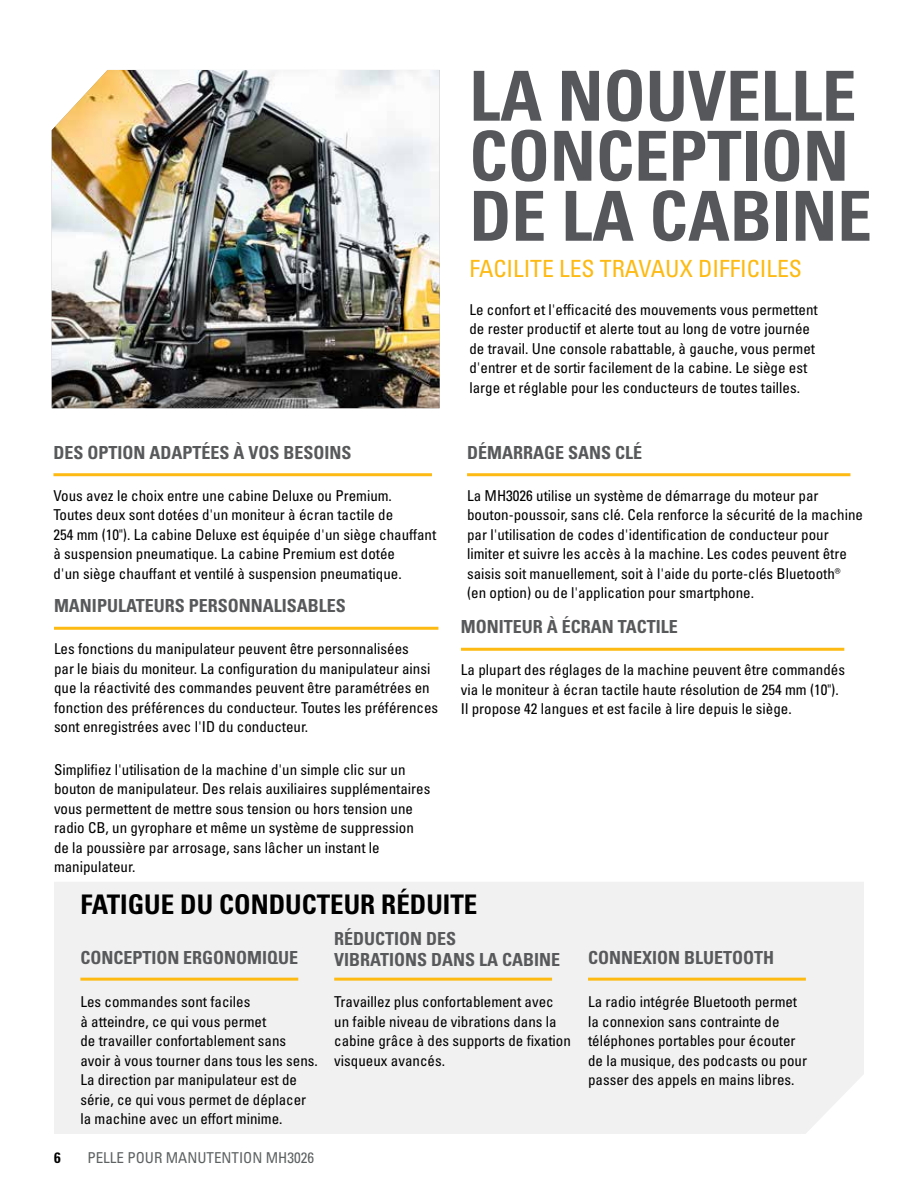
<style>
.page{position:relative;width:918px;height:1188px;background:#fff}
.page>*{position:absolute;margin:0;border:0;box-sizing:border-box;transform-origin:0 0}
.t1{font:69px/60px "Univers LTCYR 67 Bold Cond";color:#55575a}
.t2{font:27px "Univers LTCYR 67 Bold Cond";color:#000}
.t3{font:condensed 23.7px "Univers LTCYR 57";color:#fdba12}
.t4{font:18px/21.6px "Univers LTCYR 67 Bold Cond";color:#58595b}
.t5{font:condensed 15px/19.5px "Univers LTCYR 57";color:#000}
.t6{font:condensed 15px "Univers LTCYR 57";color:#5e6263}
.t7{font:15px "Univers LTCYR 67 Bold Cond";color:#000}
</style>
<div class="page">
<hr style="left:53px;top:473px;width:379px;height:3px;background:#fdba12">
<hr style="left:467px;top:473px;width:383px;height:3px;background:#fdba12">
<hr style="left:54px;top:627px;width:384px;height:3px;background:#fdba12">
<hr style="left:461px;top:648px;width:383px;height:3px;background:#fdba12">
<img style="left:52px;top:70px;width:388px;height:338px">
<div style="left:54px;top:882px;width:810px;height:252px;background:#f1f1f2"></div>
<hr style="left:80px;top:978px;width:218px;height:3px;background:#fdba12">
<hr style="left:334px;top:978px;width:218px;height:3px;background:#fdba12">
<hr style="left:588px;top:978px;width:218px;height:3px;background:#fdba12">
<h1 class="t1" style="left:469px;top:65px;width:404px">LA NOUVELLE<br>CONCEPTION<br>DE LA CABINE</h1>
<h3 class="t3" style="left:469px;top:253px;width:334px">FACILITE LES TRAVAUX DIFFICILES</h3>
<p class="t4" style="left:53px;top:441px;width:300px">DES OPTION ADAPTÉES À VOS BESOINS</p>
<p class="t5" style="left:469px;top:299px;width:350px">Le confort et l'efficacité des mouvements vous permettent de rester productif et alerte tout au long de votre journée de travail. Une console rabattable, à gauche, vous permet d'entrer et de sortir facilement de la cabine. Le siège est large et réglable pour les conducteurs de toutes tailles.</p>
<p class="t4" style="left:467px;top:441px;width:177px">DÉMARRAGE SANS CLÉ</p>
<p class="t5" style="left:53px;top:485px;width:384px">Vous avez le choix entre une cabine Deluxe ou Premium.<br>Toutes deux sont dotées d'un moniteur à écran tactile de<br>254 mm (10"). La cabine Deluxe est équipée d'un siège chauffant à suspension pneumatique. La cabine Premium est dotée<br>d'un siège chauffant et ventilé à suspension pneumatique.</p>
<p class="t5" style="left:467px;top:485px;width:397px">La MH3026 utilise un système de démarrage du moteur par bouton-poussoir, sans clé. Cela renforce la sécurité de la machine par l'utilisation de codes d'identification de conducteur pour limiter et suivre les accès à la machine. Les codes peuvent être saisis soit manuellement, soit à l'aide du porte-clés Bluetooth® (en option) ou de l'application pour smartphone.</p>
<p class="t4" style="left:54px;top:595px;width:293px">MANIPULATEURS PERSONNALISABLES</p>
<p class="t5" style="left:54px;top:639px;width:386px">Les fonctions du manipulateur peuvent être personnalisées<br>par le biais du moniteur. La configuration du manipulateur ainsi que la réactivité des commandes peuvent être paramétrées en fonction des préférences du conducteur. Toutes les préférences sont enregistrées avec l'ID du conducteur.</p>
<p class="t5" style="left:54px;top:759px;width:378px">Simplifiez l'utilisation de la machine d'un simple clic sur un bouton de manipulateur. Des relais auxiliaires supplémentaires vous permettent de mettre sous tension ou hors tension une radio CB, un gyrophare et même un système de suppression de la poussière par arrosage, sans lâcher un instant le manipulateur.</p>
<p class="t4" style="left:461px;top:616px;width:218px">MONITEUR À ÉCRAN TACTILE</p>
<p class="t5" style="left:461px;top:660px;width:386px">La plupart des réglages de la machine peuvent être commandés via le moniteur à écran tactile haute résolution de 254 mm (10").<br>Il propose 42 langues et est facile à lire depuis le siège.</p>
<h2 class="t2" style="left:80px;top:888px;width:398px">FATIGUE DU CONDUCTEUR RÉDUITE</h2>
<p class="t4" style="left:80px;top:947px;width:219px">CONCEPTION ERGONOMIQUE</p>
<p class="t4" style="left:334px;top:927px;width:227px">RÉDUCTION DES<br>VIBRATIONS DANS LA CABINE</p>
<p class="t4" style="left:588px;top:947px;width:188px">CONNEXION BLUETOOTH</p>
<p class="t5" style="left:80px;top:992px;width:239px">Les commandes sont faciles<br>à atteindre, ce qui vous permet<br>de travailler confortablement sans avoir à vous tourner dans tous les sens.<br>La direction par manipulateur est de série, ce qui vous permet de déplacer la machine avec un effort minime.</p>
<p class="t5" style="left:334px;top:992px;width:238px">Travaillez plus confortablement avec un faible niveau de vibrations dans la cabine grâce à des supports de fixation visqueux avancés.</p>
<p class="t5" style="left:588px;top:992px;width:221px">La radio intégrée Bluetooth permet la connexion sans contrainte de téléphones portables pour écouter de la musique, des podcasts ou pour passer des appels en mains libres.</p>
<p class="t7" style="left:54px;top:1148px;width:8px">6</p>
<p class="t6" style="left:87px;top:1148px;width:228px">PELLE POUR MANUTENTION MH3026</p>
</div>
